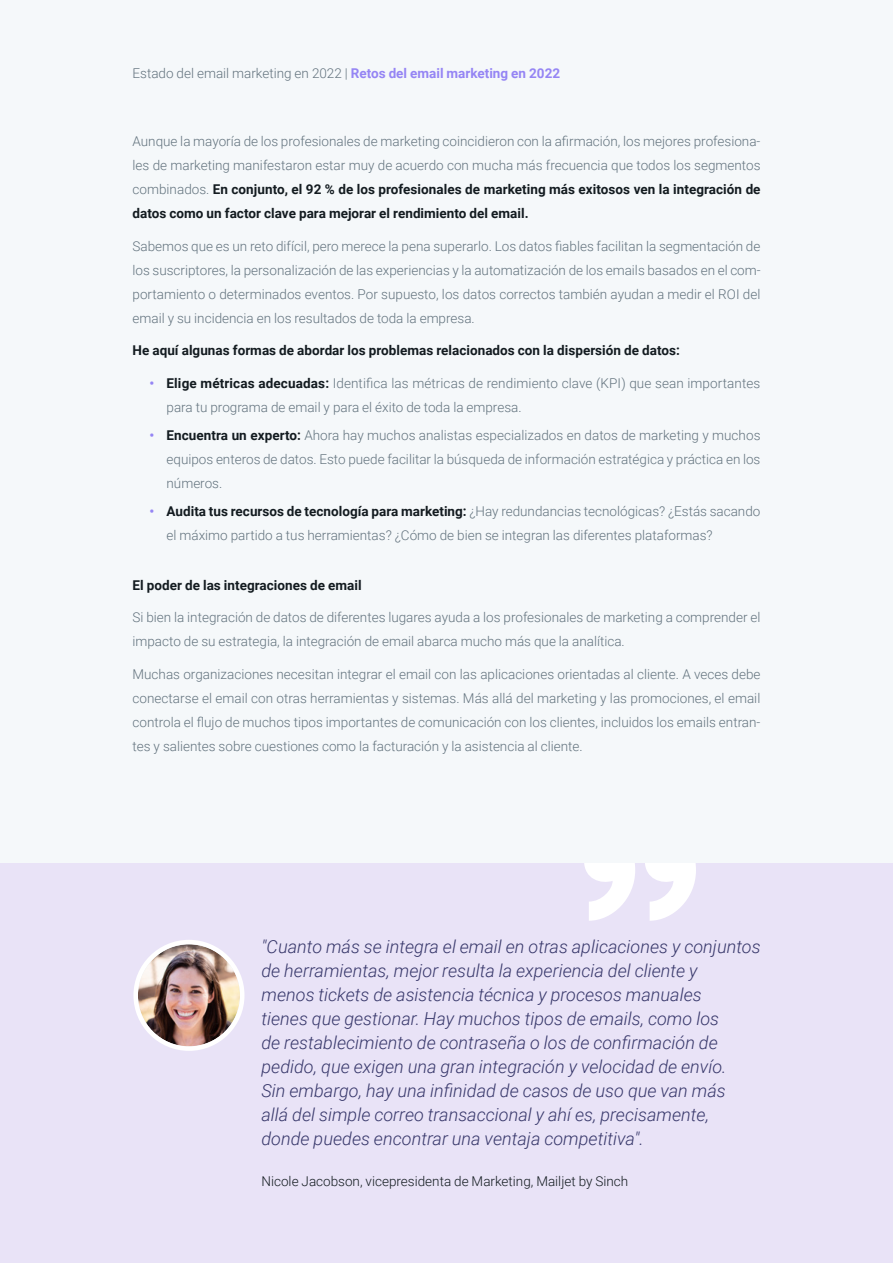
<style>
.page{position:relative;width:893px;height:1263px;background:#f5f8fa}
.page>*{position:absolute;margin:0;border:0;box-sizing:border-box;transform-origin:0 0}
.t1{font:italic 300 18px/24px "Roboto";color:#38386b}
.t2{font:300 13.5px/24px "Roboto";color:#63737e;text-align:justify}
.t3{font:700 13.5px "Roboto";color:#131b20}
.t4{font:300 13.5px "Roboto";color:#131b20}
.s1{font-weight:700;color:#9585f4}
.s2{font-weight:700;color:#131b20}
</style>
<div class="page">
<div style="left:0;top:863px;width:893px;height:400px;background:#e9e3f7"></div>
<svg style="left:584px;top:863px;width:112px;height:58px"></svg>
<svg style="left:136px;top:942px;width:106px;height:106px"></svg>
<img style="left:138px;top:944px;width:102px;height:102px;border-radius:51px">
<div style="left:133px;top:940px;width:111px;height:111px;border:4px solid #fff;border-radius:50%"></div>
<p class="t2" style="left:132px;top:61px;width:429px">Estado del email marketing en 2022 | <span class="s1">Retos del email marketing en 2022</span></p>
<p class="t2" style="left:133px;top:129px;width:630px">Aunque la mayoría de los profesionales de marketing coincidieron con la afirmación, los mejores profesiona&shy;les de marketing manifestaron estar muy de acuerdo con mucha más frecuencia que todos los segmentos combinados. <span class="s2">En conjunto, el 92 % de los profesionales de marketing más exitosos ven la integración de datos como un factor clave para mejorar el rendimiento del email.</span></p>
<p class="t2" style="left:133px;top:233px;width:630px">Sabemos que es un reto difícil, pero merece la pena superarlo. Los datos fiables facilitan la segmentación de los suscriptores, la personalización de las experiencias y la automatización de los emails basados en el com&shy;portamiento o determinados eventos. Por supuesto, los datos correctos también ayudan a medir el ROI del email y su incidencia en los resultados de toda la empresa.</p>
<p class="t3" style="left:133px;top:341px;width:549px">He aquí algunas formas de abordar los problemas relacionados con la dispersión de datos:</p>
<p class="t2" style="left:167px;top:370px;width:595px;text-indent:-17px"><span class="s1">•</span> <span class="s2">Elige métricas adecuadas:</span> Identifica las métricas de rendimiento clave (KPI) que sean importantes para tu programa de email y para el éxito de toda la empresa.</p>
<p class="t2" style="left:167px;top:423px;width:595px;text-indent:-17px"><span class="s1">•</span> <span class="s2">Encuentra un experto:</span> Ahora hay muchos analistas especializados en datos de marketing y muchos equipos enteros de datos. Esto puede facilitar la búsqueda de información estratégica y práctica en los números.</p>
<p class="t2" style="left:167px;top:499px;width:595px;text-indent:-17px"><span class="s1">•</span> <span class="s2">Audita tus recursos de tecnología para marketing:</span> ¿Hay redundancias tecnológicas? ¿Estás sacando el máximo partido a tus herramientas? ¿Cómo de bien se integran las diferentes plataformas?</p>
<p class="t3" style="left:133px;top:576px;width:231px">El poder de las integraciones de email</p>
<p class="t2" style="left:133px;top:605px;width:629px">Si bien la integración de datos de diferentes lugares ayuda a los profesionales de marketing a comprender el impacto de su estrategia, la integración de email abarca mucho más que la analítica.</p>
<p class="t2" style="left:133px;top:661px;width:630px">Muchas organizaciones necesitan integrar el email con las aplicaciones orientadas al cliente. A veces debe conectarse el email con otras herramientas y sistemas. Más allá del marketing y las promociones, el email controla el flujo de muchos tipos importantes de comunicación con los clientes, incluidos los emails entran&shy;tes y salientes sobre cuestiones como la facturación y la asistencia al cliente.</p>
<p class="t1" style="left:261px;top:934px;width:501px">"Cuanto más se integra el email en otras aplicaciones y conjuntos de herramientas, mejor resulta la experiencia del cliente y<br>menos tickets de asistencia técnica y procesos manuales<br>tienes que gestionar. Hay muchos tipos de emails, como los<br>de restablecimiento de contraseña o los de confirmación de pedido, que exigen una gran integración y velocidad de envío.<br>Sin embargo, hay una infinidad de casos de uso que van más<br>allá del simple correo transaccional y ahí es, precisamente, donde puedes encontrar una ventaja competitiva".</p>
<p class="t4" style="left:261px;top:1172px;width:368px">Nicole Jacobson, vicepresidenta de Marketing, Mailjet by Sinch</p>
</div>
